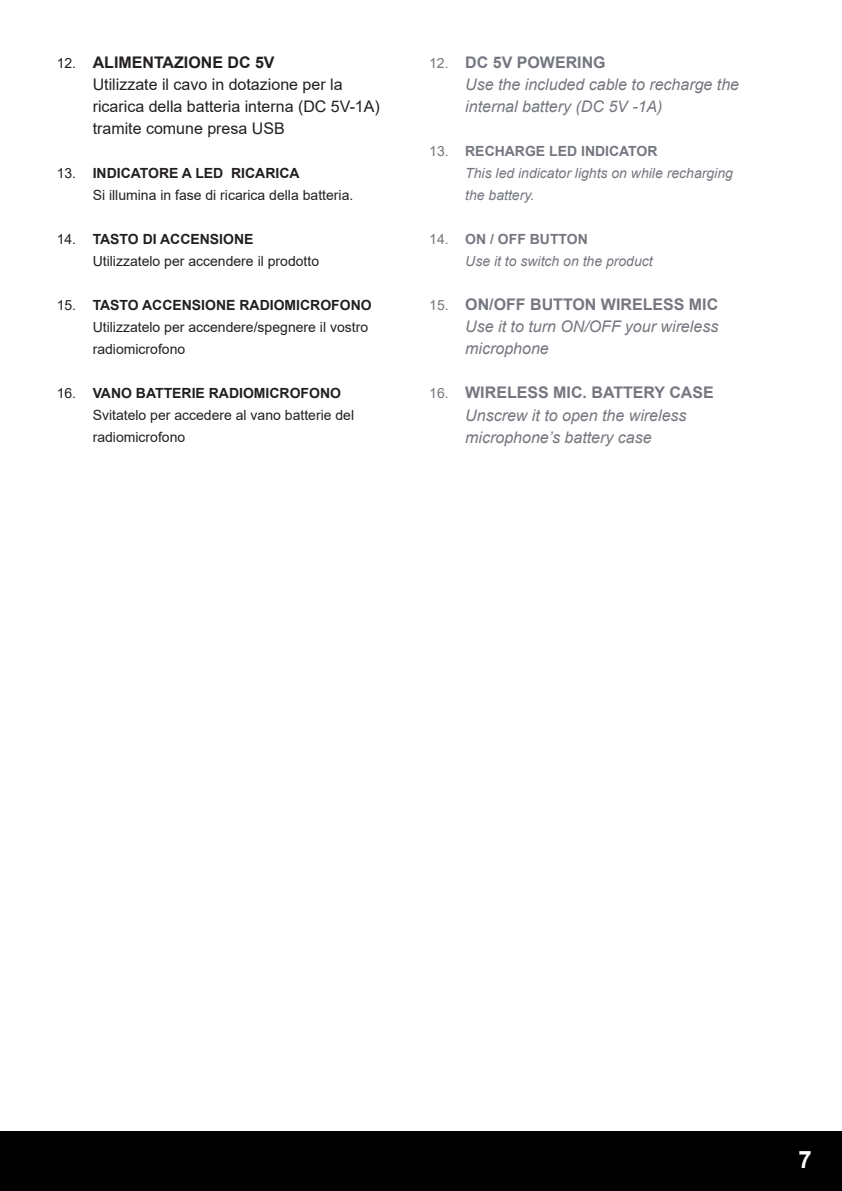
<style>
.page{position:relative;width:842px;height:1191px;background:#fff}
.page>*{position:absolute;margin:0;border:0;box-sizing:border-box;transform-origin:0 0}
.t1{font:700 24px "Arial";color:#fff}
.t2{font:italic 16px/22px "Arial";color:#74777f}
.t3{font:16px/22px "Arial";color:#231f20}
.t4{font:14px/22px "Arial";color:#231f20}
.t5{font:italic 14px/22px "Arial";color:#74777f}
.s1{font-size:14px}
.s2{font-weight:700}
.s3{font-style:normal;font-size:14px}
.s4{font-weight:700;font-style:normal}
.s5{font-style:normal}
</style>
<div class="page">
<div style="left:0;top:1131px;width:842px;height:60px;background:#000"></div>
<p class="t3" style="left:93px;top:52px;width:289px;text-indent:-36px"><span class="s1">12.</span> <span class="s2">ALIMENTAZIONE DC 5V<br></span>Utilizzate il cavo in dotazione per la ricarica della batteria interna (DC 5V-1A) tramite comune presa USB</p>
<p class="t4" style="left:93px;top:162px;width:262px;text-indent:-36px">13. <span class="s2">INDICATORE A LED RICARICA<br></span>Si illumina in fase di ricarica della batteria.</p>
<p class="t4" style="left:93px;top:228px;width:228px;text-indent:-36px">14. <span class="s2">TASTO DI ACCENSIONE<br></span>Utilizzatelo per accendere il prodotto</p>
<p class="t4" style="left:93px;top:294px;width:280px;text-indent:-36px">15. <span class="s2">TASTO ACCENSIONE RADIOMICROFONO<br></span>Utilizzatelo per accendere/spegnere il vostro radiomicrofono</p>
<p class="t4" style="left:93px;top:382px;width:263px;text-indent:-36px">16. <span class="s2">VANO BATTERIE RADIOMICROFONO<br></span>Svitatelo per accedere al vano batterie del radiomicrofono</p>
<p class="t2" style="left:465px;top:52px;width:275px;text-indent:-36px"><span class="s3">12.</span> <span class="s4">DC 5V POWERING<br></span>Use the included cable to recharge the internal battery (DC 5V -1A)</p>
<p class="t5" style="left:465px;top:141px;width:269px;text-indent:-36px"><span class="s5">13.</span> <span class="s4">RECHARGE LED INDICATOR<br></span>This led indicator lights on while recharging the battery.</p>
<p class="t5" style="left:465px;top:229px;width:189px;text-indent:-36px"><span class="s5">14.</span> <span class="s4">ON / OFF BUTTON<br></span>Use it to switch on the product</p>
<p class="t2" style="left:465px;top:294px;width:255px;text-align:justify;text-indent:-36px"><span class="s3">15.</span> <span class="s4">ON/OFF BUTTON WIRELESS MIC </span>Use it to turn ON/OFF your wireless microphone</p>
<p class="t2" style="left:465px;top:382px;width:250px;text-indent:-36px"><span class="s3">16.</span> <span class="s4">WIRELESS MIC. BATTERY CASE<br></span>Unscrew it to open the wireless microphone’s battery case</p>
<h1 class="t1" style="left:799px;top:1143px;width:15px">7</h1>
</div>
